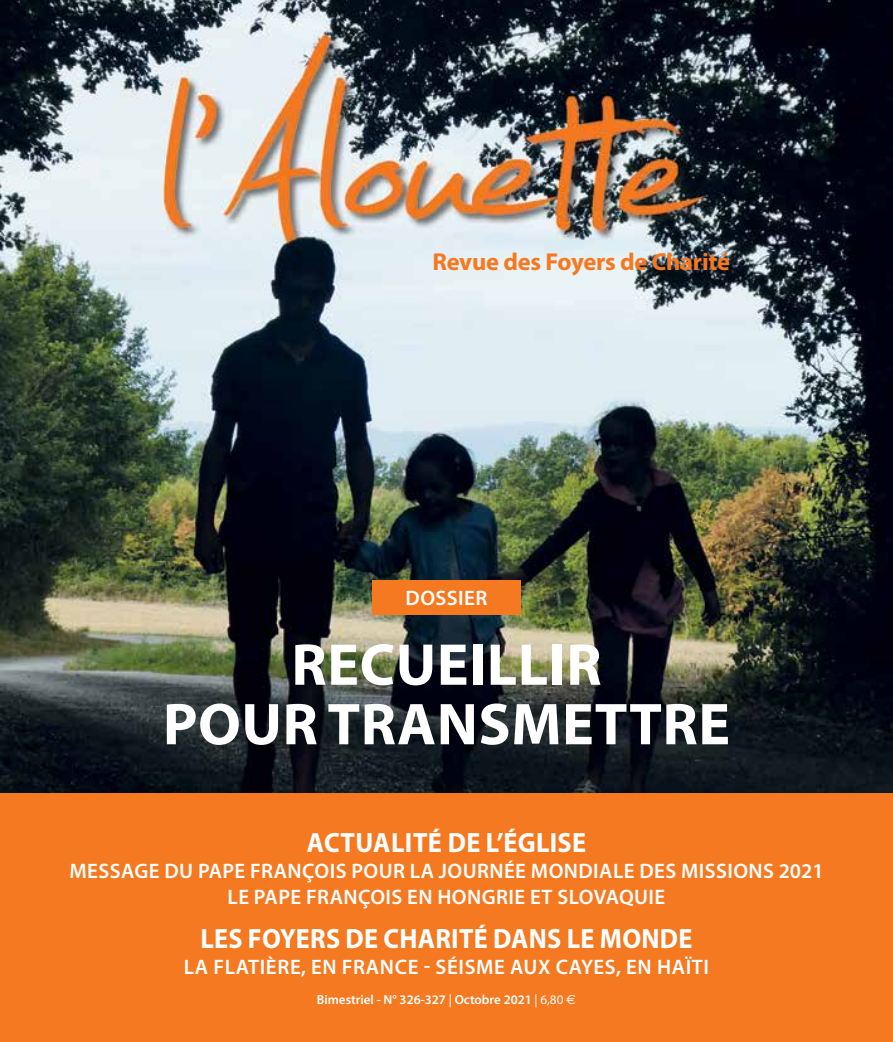
<style>
.page{position:relative;width:893px;height:1042px;background:#fff}
.page>*{position:absolute;margin:0;border:0;box-sizing:border-box;transform-origin:0 0}
.t1{font:700 59.5px/59.5px "Myriad Pro";letter-spacing:.01em;color:#fff;text-align:center}
.t2{font:700 28px "Myriad Pro";letter-spacing:.01em;color:#fff;scale:.94 1}
.t3{font:700 24.5px "Myriad Pro";letter-spacing:-.01em;color:#f47920}
.t4{font:600 21px/25.9px "Myriad Pro";letter-spacing:.02em;color:#fff;text-align:center}
.t5{font:600 13.12px "Myriad Pro";color:#fff}
.s1{font-weight:400}
.s2{font-family:"Euro Sans";font-weight:400}
</style>
<div class="page">
<img style="left:0;top:0;width:892px;height:794px">
<div style="left:372px;top:580px;width:149px;height:35px;background:#f47920"></div>
<div style="left:0;top:794px;width:892px;height:248px;background:#f47920"></div>
<p class="t3" style="left:432px;top:246px;width:299px">Revue des Foyers de Charité</p>
<p class="t4" style="left:406px;top:584px;width:83px">DOSSIER</p>
<h1 class="t1" style="left:163px;top:633px;width:569px">RECUEILLIR<br>POUR TRANSMETTRE</h1>
<h2 class="t2" style="left:307px;top:825px;width:299px">ACTUALITÉ DE L’ÉGLISE</h2>
<p class="t4" style="left:69px;top:858px;width:756px">MESSAGE DU PAPE FRANÇOIS POUR LA JOURNÉE MONDIALE DES MISSIONS 2021<br>LE PAPE FRANÇOIS EN HONGRIE ET SLOVAQUIE</p>
<h2 class="t2" style="left:200px;top:920px;width:525px">LES FOYERS DE CHARITÉ DANS LE MONDE</h2>
<p class="t4" style="left:184px;top:953px;width:527px">LA FLATIÈRE, EN FRANCE - SÉISME AUX CAYES, EN HAÏTI</p>
<p class="t5" style="left:317px;top:991px;width:261px">Bimestriel - N° 326-327 <span class="s1">|</span> Octobre 2021 <span class="s1">| 6,80</span> <span class="s2">€</span></p>
</div>
